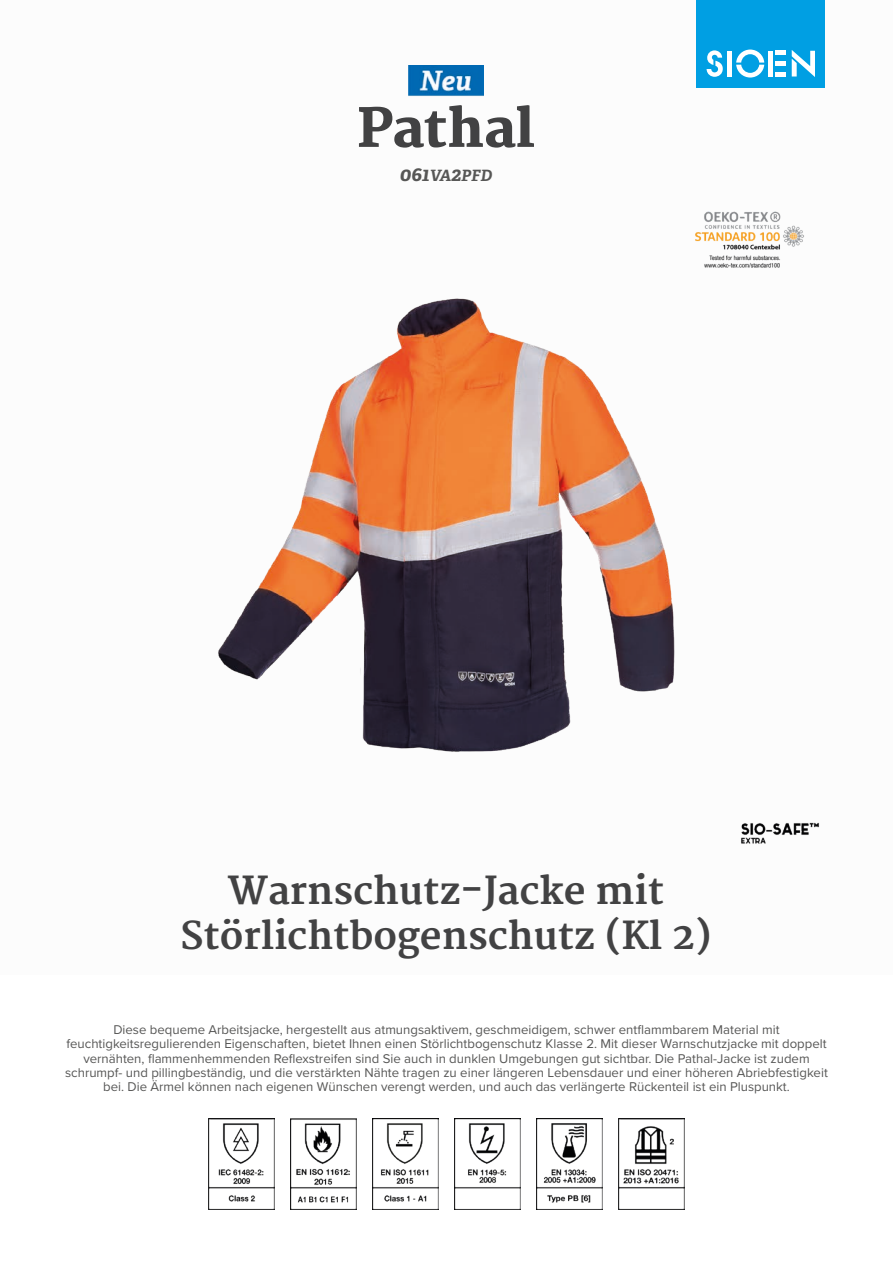
<style>
.page{position:relative;width:893px;height:1263px;background:#fff}
.page>*{position:absolute;margin:0;border:0;box-sizing:border-box;transform-origin:0 0}
.t1{font:800 52.5px "Merriweather";color:#424243}
.t2{font:700 37.5px/45px "Merriweather";color:#424243;text-align:center}
.t3{font:italic 700 15.6px "Adelle PE";color:#575756}
.t4{font:13.2px/14.2px "Proxima Nova";color:#575756;text-align:center}
.s1{font-size:19.5px}
</style>
<div class="page">
<div style="left:697px;top:0;width:128px;height:88px;background:#009fe3"></div>
<svg style="left:707px;top:50px;width:16px;height:27px"></svg>
<svg style="left:736px;top:50px;width:28px;height:28px"></svg>
<div style="left:727px;top:51px;width:5px;height:26px;background:#fff"></div>
<div style="left:768px;top:51px;width:5px;height:26px;background:#fff"></div>
<div style="left:775px;top:72px;width:11px;height:5px;background:#fff"></div>
<div style="left:775px;top:61px;width:11px;height:5px;background:#fff"></div>
<hr style="left:775px;top:51px;width:11px;height:4px;background:#fff">
<svg style="left:792px;top:50px;width:23px;height:27px"></svg>
<img style="left:741px;top:822px;width:79px;height:22px">
<img style="left:695px;top:211px;width:109px;height:57px">
<img style="left:208px;top:1118px;width:66px;height:92px">
<img style="left:290px;top:1118px;width:66px;height:92px">
<img style="left:372px;top:1118px;width:66px;height:92px">
<img style="left:454px;top:1118px;width:67px;height:92px">
<img style="left:536px;top:1118px;width:67px;height:92px">
<img style="left:618px;top:1118px;width:67px;height:92px">
<img style="left:218px;top:298px;width:457px;height:454px">
<img style="left:408px;top:65px;width:75px;height:31px">
<h1 class="t1" style="left:357px;top:98px;width:179px">Pathal</h1>
<p class="t3" style="left:400px;top:164px;width:94px"><span class="s1">061</span>VA<span class="s1">2</span>PFD</p>
<h2 class="t2" style="left:180px;top:869px;width:533px">Warnschutz-Jacke mit<br>Störlichtbogenschutz (Kl 2)</h2>
<p class="t4" style="left:65px;top:1022px;width:764px">Diese bequeme Arbeitsjacke, hergestellt aus atmungsaktivem, geschmeidigem, schwer entflammbarem Material mit feuchtigkeitsregulierenden Eigenschaften, bietet Ihnen einen Störlichtbogenschutz Klasse 2. Mit dieser Warnschutzjacke mit doppelt vernähten, flammenhemmenden Reflexstreifen sind Sie auch in dunklen Umgebungen gut sichtbar. Die Pathal-Jacke ist zudem schrumpf- und pillingbeständig, und die verstärkten Nähte tragen zu einer längeren Lebensdauer und einer höheren Abriebfestigkeit bei. Die Ärmel können nach eigenen Wünschen verengt werden, und auch das verlängerte Rückenteil ist ein Pluspunkt.</p>
</div>
